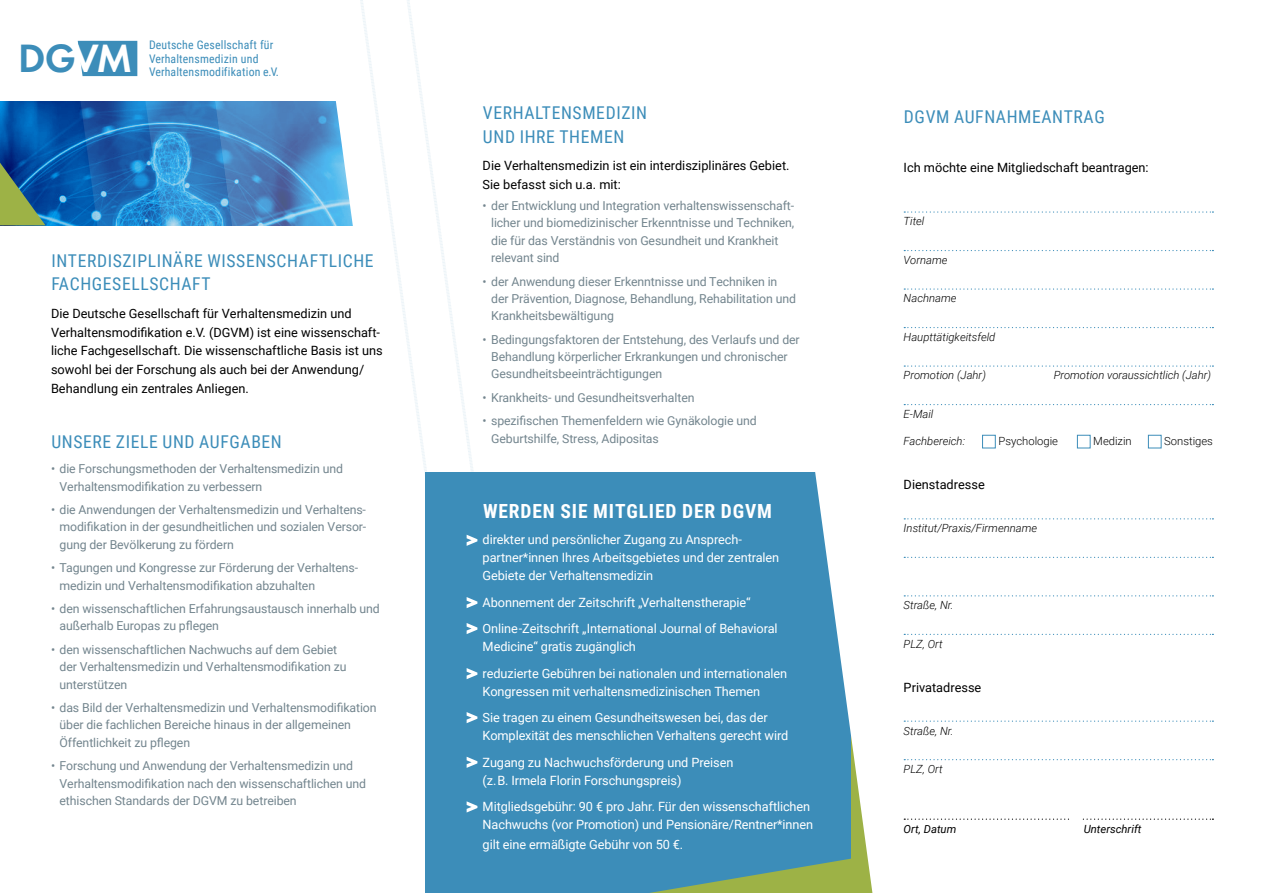
<style>
.page{position:relative;width:1263px;height:893px;background:#fff}
.page>*{position:absolute;margin:0;border:0;box-sizing:border-box;transform-origin:0 0}
.t1{font:600 41.1px "Futura PT";color:#3c8db9}
.t2{font:700 19.5px "Roboto Condensed";letter-spacing:.045em;color:#fff}
.t3{font:17.7px/23.2px "Roboto Condensed";letter-spacing:.035em;color:#3c8db9}
.t4{font:12.75px/26.5px "Roboto";letter-spacing:-.01em;color:#fff}
.t5{font:12.75px/18.8px "Roboto";color:#000}
.t6{font:12.3px/17.2px "Roboto";letter-spacing:-.01em;color:#73858e}
.t7{font:11.85px/13.4px "Roboto Condensed";letter-spacing:.015em;color:#3c8db9}
.t8{font:italic 300 11.25px "Roboto";color:#000}
.t9{font:300 11.25px "Roboto";color:#000}
.t10{font:italic 11.25px "Roboto";color:#000}
.s1{color:#fff}
</style>
<div class="page">
<img style="left:0;top:101px;width:78px;height:124px">
<svg style="left:302px;top:101px;width:31px;height:125px;background:#519fd6"></svg>
<svg style="left:233px;top:101px;width:69px;height:125px;background:#4d81bc"></svg>
<svg style="left:78px;top:74px;width:155px;height:152px"></svg>
<svg style="left:333px;top:101px;width:20px;height:125px"></svg>
<svg style="left:360px;top:0;width:114px;height:473px"></svg>
<div style="left:425px;top:472px;width:425px;height:421px;background:#3c8db9"></div>
<svg style="left:467px;top:597px;width:10px;height:11px"></svg>
<svg style="left:467px;top:535px;width:10px;height:11px"></svg>
<svg style="left:467px;top:623px;width:10px;height:11px"></svg>
<svg style="left:467px;top:668px;width:10px;height:11px"></svg>
<svg style="left:467px;top:712px;width:10px;height:11px"></svg>
<svg style="left:467px;top:757px;width:10px;height:11px"></svg>
<svg style="left:467px;top:801px;width:10px;height:11px"></svg>
<svg style="left:650px;top:866px;width:154px;height:27px"></svg>
<svg style="left:0;top:163px;width:45px;height:62px;background:#517d70"></svg>
<svg style="left:804px;top:365px;width:291px;height:528px"></svg>
<svg style="left:904px;top:211px;width:309px;height:2px"></svg>
<svg style="left:904px;top:250px;width:309px;height:1px"></svg>
<svg style="left:904px;top:288px;width:309px;height:2px"></svg>
<svg style="left:904px;top:327px;width:309px;height:1px"></svg>
<svg style="left:904px;top:365px;width:309px;height:2px"></svg>
<svg style="left:904px;top:404px;width:309px;height:1px"></svg>
<svg style="left:904px;top:518px;width:309px;height:1px"></svg>
<svg style="left:904px;top:557px;width:309px;height:1px"></svg>
<svg style="left:904px;top:595px;width:309px;height:1px"></svg>
<svg style="left:904px;top:634px;width:309px;height:1px"></svg>
<svg style="left:904px;top:720px;width:309px;height:2px"></svg>
<svg style="left:904px;top:759px;width:309px;height:1px"></svg>
<svg style="left:904px;top:819px;width:309px;height:1px"></svg>
<div style="left:982px;top:435px;width:14px;height:13px;border:1px solid #3c8db9"></div>
<div style="left:1077px;top:435px;width:13px;height:13px;border:1px solid #3c8db9"></div>
<div style="left:1148px;top:435px;width:13px;height:13px;border:1px solid #3c8db9"></div>
<div style="left:1071px;top:807px;width:11px;height:29px;background:#fff"></div>
<div style="left:78px;top:41px;width:59px;height:35px;background:#3c8db9"></div>
<h1 class="t1" style="left:18px;top:33px;width:115px">DG<span class="s1">VM</span></h1>
<p class="t7" style="left:149px;top:38px;width:132px">Deutsche Gesellschaft für<br>Verhaltensmedizin und<br>Verhaltensmodifikation e.V.</p>
<h3 class="t3" style="left:51px;top:249px;width:324px">INTERDISZIPLINÄRE WISSENSCHAFTLICHE<br>FACHGESELLSCHAFT</h3>
<p class="t5" style="left:51px;top:303px;width:333px">Die Deutsche Gesellschaft für Verhaltensmedizin und Verhaltensmodifikation e.V. (DGVM) ist eine wissenschaft&shy;liche Fachgesellschaft. Die wissenschaftliche Basis ist uns sowohl bei der Forschung als auch bei der Anwendung/ Behandlung ein zentrales Anliegen.</p>
<h3 class="t3" style="left:51px;top:429px;width:232px">UNSERE ZIELE UND AUFGABEN</h3>
<p class="t6" style="left:60px;top:460px;width:285px;text-indent:-9px">• die Forschungsmethoden der Verhaltensmedizin und<br>Verhaltensmodifikation zu verbessern</p>
<p class="t6" style="left:60px;top:501px;width:308px;text-align:justify;text-indent:-8px">• die Anwendungen der Verhaltensmedizin und Verhaltens&shy;modifikation in der gesundheitlichen und sozialen Versor&shy;gung der Bevölkerung zu fördern</p>
<p class="t6" style="left:60px;top:559px;width:300px;text-indent:-8px">• Tagungen und Kongresse zur Förderung der Verhaltens&shy;medizin und Verhaltensmodifikation abzuhalten</p>
<p class="t6" style="left:60px;top:600px;width:322px;text-indent:-8px">• den wissenschaftlichen Erfahrungsaustausch innerhalb und außerhalb Europas zu pflegen</p>
<p class="t6" style="left:60px;top:641px;width:289px;text-indent:-8px">• den wissenschaftlichen Nachwuchs auf dem Gebiet der Verhaltensmedizin und Verhaltensmodifikation zu unterstützen</p>
<p class="t6" style="left:60px;top:699px;width:319px;text-indent:-8px">• das Bild der Verhaltensmedizin und Verhaltensmodifikation über die fachlichen Bereiche hinaus in der allgemeinen<br>Öffentlichkeit zu pflegen</p>
<p class="t6" style="left:60px;top:757px;width:308px;text-indent:-8px">• Forschung und Anwendung der Verhaltensmedizin und<br>Verhaltensmodifikation nach den wissenschaftlichen und ethischen Standards der DGVM zu betreiben</p>
<h3 class="t3" style="left:483px;top:101px;width:166px">VERHALTENSMEDIZIN<br>UND IHRE THEMEN</h3>
<p class="t5" style="left:483px;top:156px;width:308px">Die Verhaltensmedizin ist ein interdisziplinäres Gebiet.<br>Sie befasst sich u.a. mit:</p>
<p class="t6" style="left:491px;top:197px;width:305px;text-indent:-9px">• der Entwicklung und Integration verhaltenswissenschaft&shy;licher und biomedizinischer Erkenntnisse und Techniken, die für das Verständnis von Gesundheit und Krankheit relevant sind</p>
<p class="t6" style="left:491px;top:272px;width:306px;text-indent:-8px">• der Anwendung dieser Erkenntnisse und Techniken in der Prävention, Diagnose, Behandlung, Rehabilitation und<br>Krankheitsbewältigung</p>
<p class="t6" style="left:491px;top:330px;width:310px;text-indent:-8px">• Bedingungsfaktoren der Entstehung, des Verlaufs und der<br>Behandlung körperlicher Erkrankungen und chronischer<br>Gesundheitsbeeinträchtigungen</p>
<p class="t6" style="left:483px;top:388px;width:213px">• Krankheits- und Gesundheitsverhalten</p>
<p class="t6" style="left:491px;top:412px;width:267px;text-indent:-8px">• spezifischen Themenfeldern wie Gynäkologie und<br>Geburtshilfe, Stress, Adipositas</p>
<h2 class="t2" style="left:483px;top:497px;width:290px">WERDEN SIE MITGLIED DER DGVM</h2>
<p class="t4" style="left:483px;top:530px;width:298px;line-height:18px">direkter und persönlicher Zugang zu Ansprech&shy;partner*innen Ihres Arbeitsgebietes und der zentralen<br>Gebiete der Verhaltensmedizin</p>
<p class="t4" style="left:483px;top:588px;width:296px">Abonnement der Zeitschrift „Verhaltenstherapie“<br>Online-Zeitschrift „International Journal of Behavioral</p>
<p class="t4" style="left:483px;top:633px;width:306px">Medicine“ gratis zugänglich<br>reduzierte Gebühren bei nationalen und internationalen</p>
<p class="t4" style="left:483px;top:677px;width:286px">Kongressen mit verhaltensmedizinischen Themen<br>Sie tragen zu einem Gesundheitswesen bei, das der</p>
<p class="t4" style="left:483px;top:722px;width:307px">Komplexität des menschlichen Verhaltens gerecht wird<br>Zugang zu Nachwuchsförderung und Preisen</p>
<p class="t4" style="left:483px;top:766px;width:329px">(z.B. Irmela Florin Forschungspreis)<br>Mitgliedsgebühr: 90 € pro Jahr. Für den wissenschaftlichen</p>
<p class="t4" style="left:483px;top:814px;width:332px;line-height:19.5px">Nachwuchs (vor Promotion) und Pensionäre/Rentner*innen gilt eine ermäßigte Gebühr von 50 €.</p>
<h3 class="t3" style="left:904px;top:104px;width:202px">DGVM AUFNAHMEANTRAG</h3>
<p class="t5" style="left:904px;top:158px;width:247px">Ich möchte eine Mitgliedschaft beantragen:</p>
<p class="t8" style="left:904px;top:214px;width:22px">Titel</p>
<p class="t8" style="left:904px;top:252px;width:45px">Vorname</p>
<p class="t8" style="left:904px;top:291px;width:54px">Nachname</p>
<p class="t8" style="left:904px;top:329px;width:93px">Haupttätigkeitsfeld</p>
<p class="t8" style="left:904px;top:368px;width:84px">Promotion (Jahr)</p>
<p class="t8" style="left:1054px;top:368px;width:159px">Promotion voraussichtlich (Jahr)</p>
<p class="t8" style="left:904px;top:406px;width:31px">E-Mail</p>
<p class="t8" style="left:904px;top:434px;width:63px">Fachbereich:</p>
<p class="t9" style="left:998px;top:434px;width:61px">Psychologie</p>
<p class="t9" style="left:1093px;top:434px;width:40px">Medizin</p>
<p class="t9" style="left:1164px;top:434px;width:50px">Sonstiges</p>
<p class="t5" style="left:904px;top:475px;width:83px">Dienstadresse</p>
<p class="t8" style="left:904px;top:520px;width:135px">Institut/Praxis/Firmenname</p>
<p class="t8" style="left:904px;top:597px;width:51px">Straße, Nr.</p>
<p class="t8" style="left:904px;top:636px;width:41px">PLZ, Ort</p>
<p class="t5" style="left:904px;top:677px;width:79px">Privatadresse</p>
<p class="t8" style="left:904px;top:723px;width:51px">Straße, Nr.</p>
<p class="t8" style="left:904px;top:761px;width:41px">PLZ, Ort</p>
<p class="t10" style="left:904px;top:821px;width:54px">Ort, Datum</p>
<p class="t10" style="left:1084px;top:821px;width:59px">Unterschrift</p>
</div>
